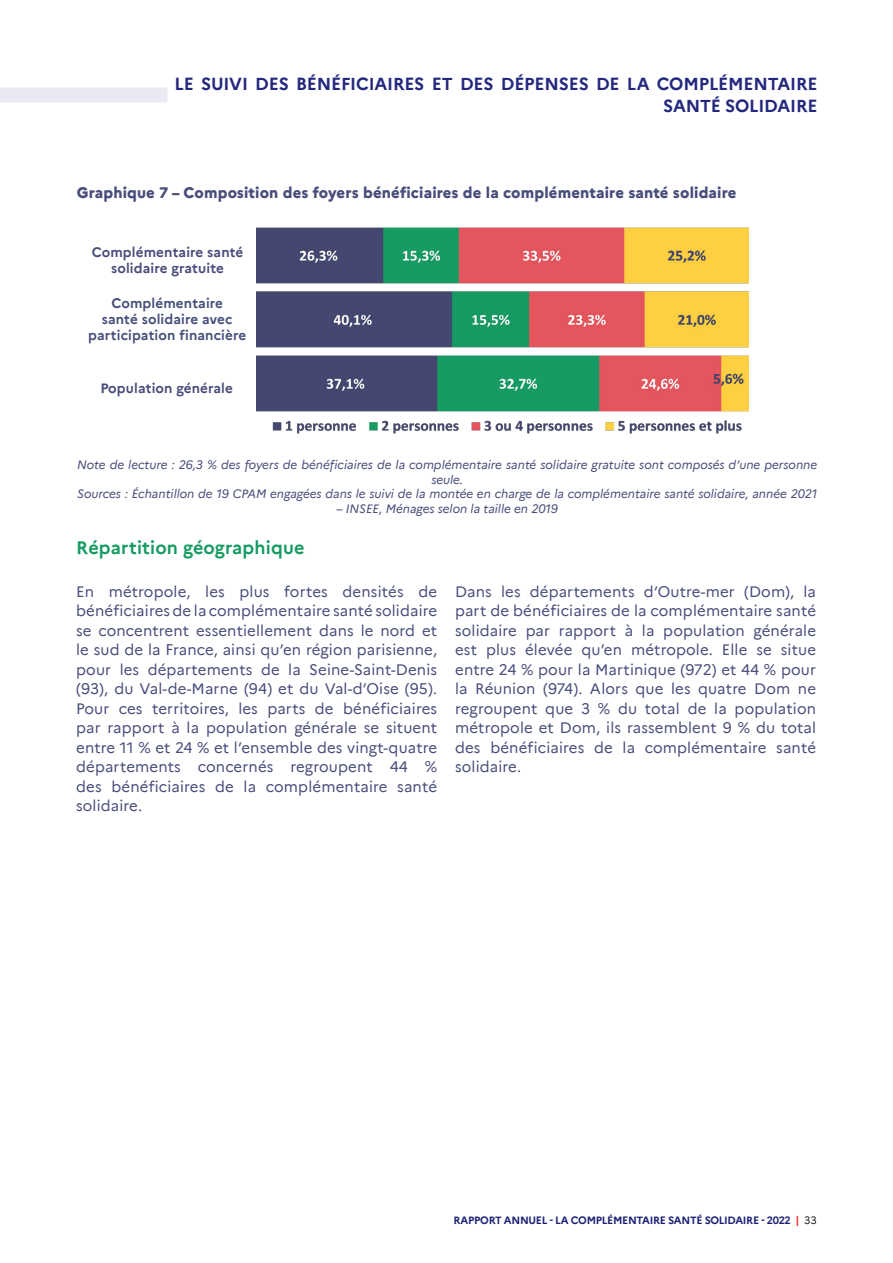
<style>
.page{position:relative;width:893px;height:1263px;background:#fff}
.page>*{position:absolute;margin:0;border:0;box-sizing:border-box;transform-origin:0 0}
.Titre_2{font:700 18px "Marianne";letter-spacing:.01em;color:#169b62}
.t1{font:700 17.25px/22px "Marianne";letter-spacing:-.01em;color:#23287e;text-align:right}
.Courant{font:15px/19.5px "Marianne";letter-spacing:.01em;color:#484d7a;text-align:justify}
.Titre_3{font:800 15px "Marianne";letter-spacing:.01em;color:#484d7a}
.Titre_3-2{font:700 13.5px/16.2px "Marianne";letter-spacing:.01em;color:#484d7a;text-align:center}
.t2{font:italic 12px/14.4px "Marianne";color:#484d7a;text-align:center}
.t3{font:700 10.5px "Marianne";letter-spacing:-.03em;color:#1d2173}
.s1{color:#ee1d23}
.s2{font-weight:400;color:#231f20}
</style>
<div class="page">
<div style="left:0;top:87px;width:168px;height:15px;background:#e9e9f3"></div>
<img style="left:257px;top:227px;width:491px;height:207px">
<p class="t1" style="left:175px;top:72px;width:644px">LE SUIVI DES BÉNÉFICIAIRES ET DES DÉPENSES DE LA COMPLÉMENTAIRE<br>SANTÉ SOLIDAIRE</p>
<p class="Titre_3" style="left:77px;top:181px;width:661px">Graphique 7 – Composition des foyers bénéficiaires de la complémentaire santé solidaire</p>
<p class="Titre_3-2" style="left:92px;top:243px;width:153px">Complémentaire santé solidaire gratuite</p>
<p class="Titre_3-2" style="left:88px;top:294px;width:160px">Complémentaire<br>santé solidaire avec participation financière</p>
<p class="Titre_3-2" style="left:100px;top:379px;width:134px">Population générale</p>
<p class="t2" style="left:77px;top:457px;width:741px">Note de lecture : 26,3 % des foyers de bénéficiaires de la complémentaire santé solidaire gratuite sont composés d’une personne seule.</p>
<p class="t2" style="left:77px;top:486px;width:741px">Sources : Échantillon de 19 CPAM engagées dans le suivi de la montée en charge de la complémentaire santé solidaire, année 2021</p>
<p class="t2" style="left:337px;top:500px;width:223px">– INSEE, Ménages selon la taille en 2019</p>
<p class="Titre_2" style="left:76px;top:533px;width:230px">Répartition géographique</p>
<p class="Courant" style="left:76px;top:580px;width:362px">En métropole, les plus fortes densités de bénéficiaires de la complémentaire santé solidaire se concentrent essentiellement dans le nord et le sud de la France, ainsi qu’en région parisienne, pour les départements de la Seine-Saint-Denis (93), du Val-de-Marne (94) et du Val-d’Oise (95).<br>Pour ces territoires, les parts de bénéficiaires par rapport à la population générale se situent entre 11 % et 24 % et l’ensemble des vingt-quatre départements concernés regroupent 44 % des bénéficiaires de la complémentaire santé solidaire.</p>
<p class="Courant" style="left:455px;top:580px;width:362px">Dans les départements d’Outre-mer (Dom), la part de bénéficiaires de la complémentaire santé solidaire par rapport à la population générale est plus élevée qu’en métropole. Elle se situe entre 24 % pour la Martinique (972) et 44 % pour la Réunion (974). Alors que les quatre Dom ne regroupent que 3 % du total de la population métropole et Dom, ils rassemblent 9 % du total des bénéficiaires de la complémentaire santé solidaire.</p>
<p class="t3" style="left:453px;top:1212px;width:365px">RAPPORT ANNUEL - LA COMPLÉMENTAIRE SANTÉ SOLIDAIRE - 2022 <span class="s1">|</span> <span class="s2">33</span></p>
</div>
